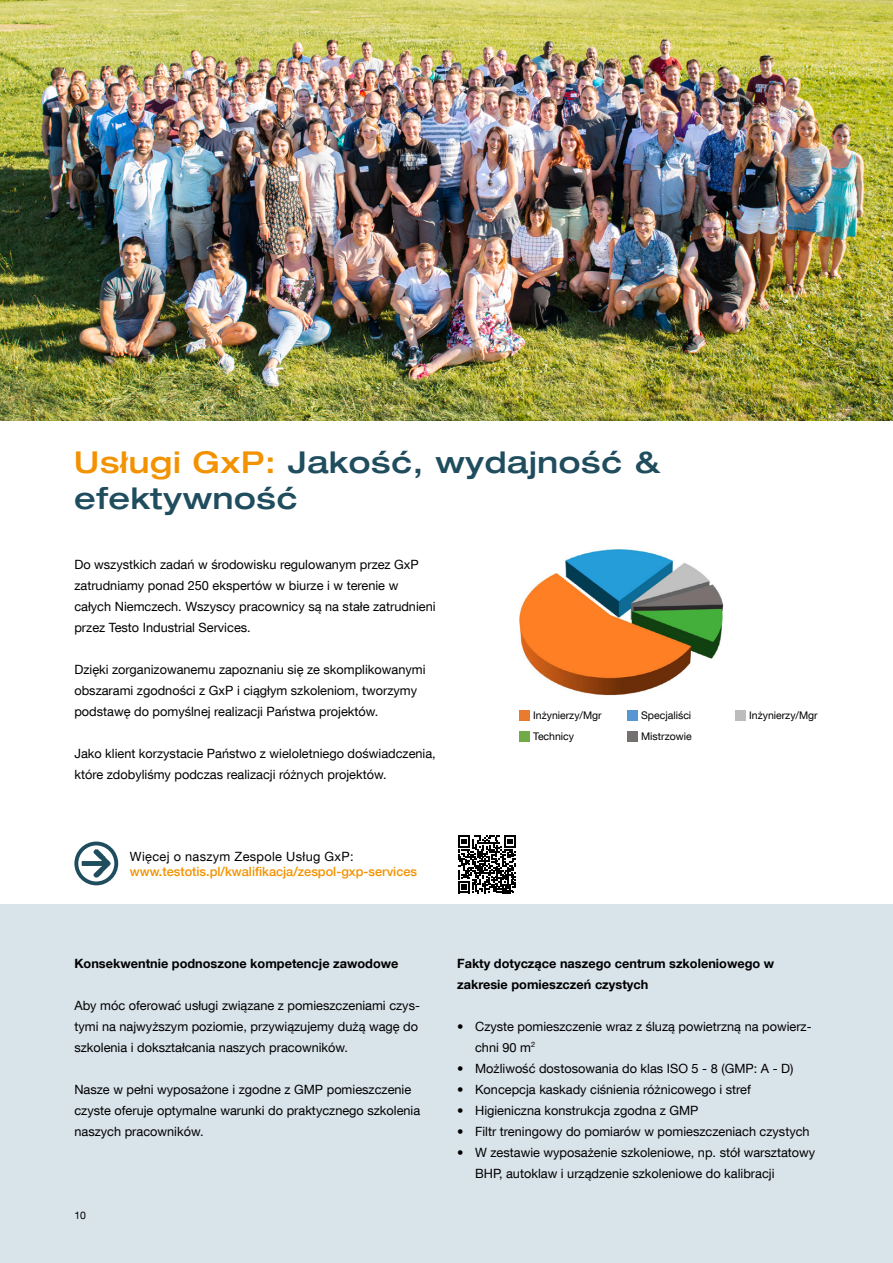
<style>
.page{position:relative;width:893px;height:1263px;background:#fff}
.page>*{position:absolute;margin:0;border:0;box-sizing:border-box;transform-origin:0 0}
.t1{font:500 expanded 30px/36px "Helvetica Neue LT Com";letter-spacing:.025em;color:#1f4d5e}
.t2{font:12.75px/21px "Helvetica Neue LT Com";color:#000}
.t3{font:700 12.75px/21px "Helvetica Neue LT Com";color:#000}
.t4{font:500 12.75px "Helvetica Neue LT Com";color:#f39200}
.t5{font:12.75px "Helvetica Neue LT Com";letter-spacing:.025em;color:#000}
.t6{font:10.5px "Helvetica Neue LT Com";color:#000}
.s1{color:#f39200}
</style>
<div class="page">
<img style="left:0;top:0;width:893px;height:421px">
<div style="left:0;top:905px;width:893px;height:358px;background:#d9e3ea"></div>
<img style="left:519px;top:549px;width:205px;height:147px">
<img style="left:82px;top:849px;width:29px;height:28px">
<div style="left:74px;top:841px;width:44px;height:44px;border:4px solid #1f4d5e;border-radius:50%"></div>
<svg style="left:458px;top:835px;width:58px;height:58px"></svg>
<div style="left:519px;top:710px;width:11px;height:11px;background:#e97b2e"></div>
<div style="left:627px;top:710px;width:11px;height:11px;background:#5896d3"></div>
<div style="left:735px;top:710px;width:11px;height:11px;background:#bcbcbc"></div>
<div style="left:519px;top:731px;width:11px;height:11px;background:#71ab47"></div>
<div style="left:627px;top:731px;width:11px;height:11px;background:#74706f"></div>
<h1 class="t1" style="left:74px;top:443px;width:587px"><span class="s1">Usługi GxP:</span> Jakość, wydajność &amp; efektywność</h1>
<p class="t2" style="left:74px;top:553px;width:363px">Do wszystkich zadań w środowisku regulowanym przez GxP zatrudniamy ponad 250 ekspertów w biurze i w terenie w całych Niemczech. Wszyscy pracownicy są na stałe zatrudnieni przez Testo Industrial Services.</p>
<p class="t2" style="left:74px;top:658px;width:353px">Dzięki zorganizowanemu zapoznaniu się ze skomplikowanymi obszarami zgodności z GxP i ciągłym szkoleniom, tworzymy podstawę do pomyślnej realizacji Państwa projektów.</p>
<p class="t2" style="left:74px;top:742px;width:363px">Jako klient korzystacie Państwo z wieloletniego doświadczenia, które zdobyliśmy podczas realizacji różnych projektów.</p>
<p class="t5" style="left:130px;top:848px;width:225px">Więcej o naszym Zespole Usług GxP:</p>
<p class="t4" style="left:130px;top:864px;width:289px">www.testotis.pl/kwalifikacja/zespol-gxp-services</p>
<p class="t6" style="left:533px;top:709px;width:70px">Inżynierzy/Mgr</p>
<p class="t6" style="left:641px;top:709px;width:52px">Specjaliści</p>
<p class="t6" style="left:749px;top:709px;width:70px">Inżynierzy/Mgr</p>
<p class="t6" style="left:533px;top:730px;width:43px">Technicy</p>
<p class="t6" style="left:641px;top:730px;width:52px">Mistrzowie</p>
<p class="t3" style="left:74px;top:952px;width:326px">Konsekwentnie podnoszone kompetencje zawodowe</p>
<p class="t2" style="left:74px;top:994px;width:347px">Aby móc oferować usługi związane z pomieszczeniami czys&shy;tymi na najwyższym poziomie, przywiązujemy dużą wagę do szkolenia i dokształcania naszych pracowników.</p>
<p class="t2" style="left:74px;top:1078px;width:347px">Nasze w pełni wyposażone i zgodne z GMP pomieszczenie czyste oferuje optymalne warunki do praktycznego szkolenia naszych pracowników.</p>
<p class="t6" style="left:74px;top:1209px;width:13px">10</p>
<p class="t3" style="left:457px;top:952px;width:319px">Fakty dotyczące naszego centrum szkoleniowego w zakresie pomieszczeń czystych</p>
<p class="t2" style="left:475px;top:1015px;width:338px;text-indent:-18px">• Czyste pomieszczenie wraz z śluzą powietrzną na powierz&shy;chni 90 m<sup>2</sup></p>
<p class="t2" style="left:457px;top:1057px;width:338px">• Możliwość dostosowania do klas ISO 5 - 8 (GMP: A - D)</p>
<p class="t2" style="left:457px;top:1078px;width:295px">• Koncepcja kaskady ciśnienia różnicowego i stref</p>
<p class="t2" style="left:457px;top:1099px;width:243px">• Higieniczna konstrukcja zgodna z GMP</p>
<p class="t2" style="left:457px;top:1120px;width:354px">• Filtr treningowy do pomiarów w pomieszczeniach czystych</p>
<p class="t2" style="left:475px;top:1141px;width:342px;text-indent:-18px">• W zestawie wyposażenie szkoleniowe, np. stół warsztatowy<br>BHP, autoklaw i urządzenie szkoleniowe do kalibracji</p>
</div>
